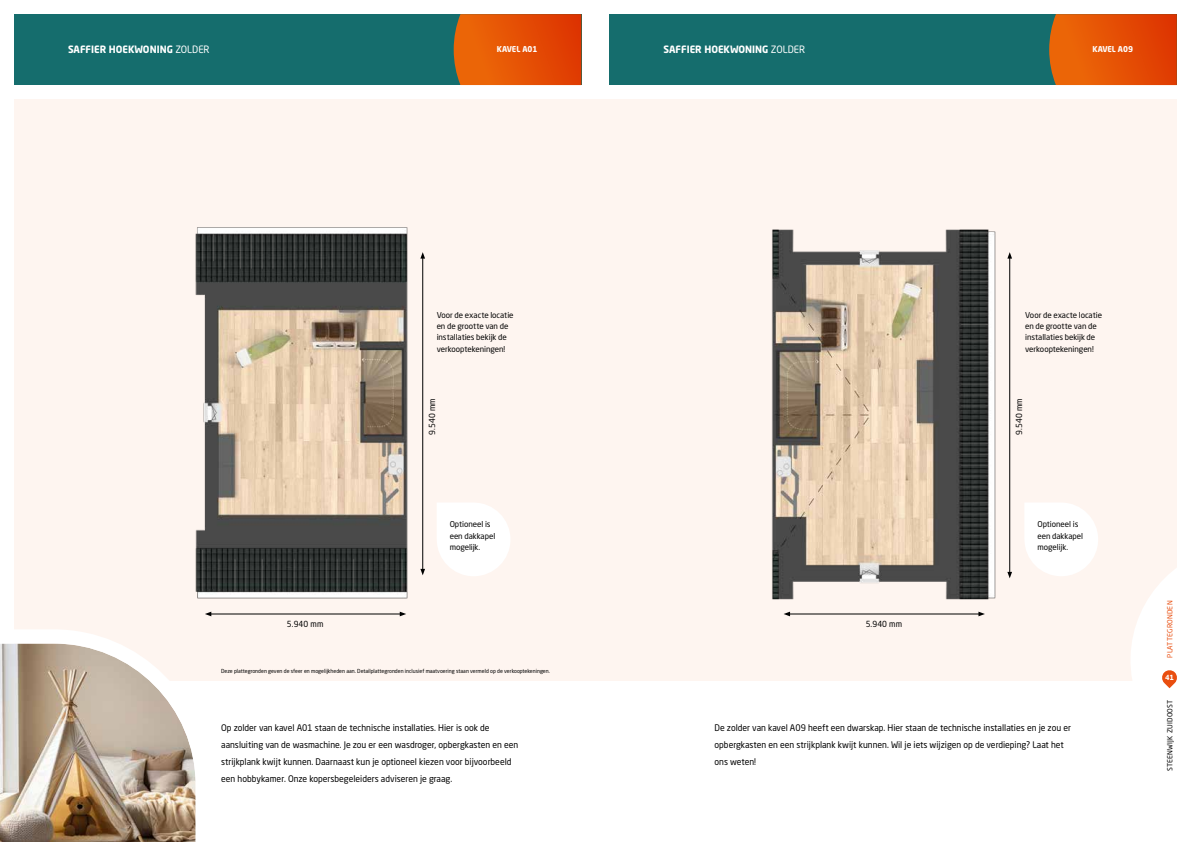
<style>
.page{position:relative;width:1191px;height:842px;background:#fff}
.page>*{position:absolute;margin:0;border:0;box-sizing:border-box;transform-origin:0 0}
.t1{font:700 10px "Neo Sans Std";color:#fff;scale:.96 1}
.t2{font:9px/17px "Neo Sans Std";color:#000;scale:.96 1}
.t3{font:8.3px "Neo Sans Std";letter-spacing:.01em;color:#000;scale:.96 1}
.t4{font:8px/11.3px "Neo Sans Std";letter-spacing:-.01em;color:#000}
.t5{font:700 8px "Neo Sans Std";color:#fff;scale:.96 1}
.t6{font:7px "Neo Sans Std";letter-spacing:.03em;color:#000}
.t7{font:7px "Neo Sans Std";letter-spacing:.03em;color:#e94e0f}
.t8{font:700 7px "Neo Sans Std";color:#fff}
.t9{font:5.5px "Neo Sans Std";color:#000;scale:.96 1}
.s1{font-weight:400}
</style>
<div class="page">
<div style="left:14px;top:14px;width:567px;height:71px;background:#156d6d"></div>
<svg style="left:454px;top:14px;width:127px;height:71px;background:#e15106"></svg>
<div style="left:14px;top:99px;width:1162px;height:581px;background:#fef5f0"></div>
<div style="left:609px;top:14px;width:567px;height:71px;background:#156d6d"></div>
<svg style="left:1049px;top:14px;width:127px;height:71px;background:#e15106"></svg>
<svg style="left:1129px;top:543px;width:48px;height:146px"></svg>
<img style="left:0;top:630px;width:217px;height:212px">
<svg style="left:459px;top:503px;width:51px;height:73px"></svg>
<img style="left:772px;top:229px;width:224px;height:371px">
<hr style="left:1009px;top:257px;width:1px;height:316px;background:#000">
<svg style="left:1007px;top:572px;width:5px;height:6px"></svg>
<svg style="left:1007px;top:252px;width:5px;height:7px"></svg>
<hr style="left:788px;top:614px;width:192px;height:1px;background:#000">
<svg style="left:978px;top:612px;width:7px;height:4px"></svg>
<svg style="left:784px;top:612px;width:6px;height:4px"></svg>
<svg style="left:1025px;top:503px;width:73px;height:73px"></svg>
<img style="left:195px;top:227px;width:264px;height:390px">
<p class="t1" style="left:68px;top:43px;width:149px">SAFFIER HOEKWONING <span class="s1">ZOLDER</span></p>
<p class="t5" style="left:497px;top:44px;width:44px">KAVEL A01</p>
<p class="t1" style="left:663px;top:43px;width:149px">SAFFIER HOEKWONING <span class="s1">ZOLDER</span></p>
<p class="t5" style="left:1092px;top:44px;width:44px">KAVEL A09</p>
<p class="t4" style="left:437px;top:309px;width:78px">Voor de exacte locatie en de grootte van de installaties bekijk de verkooptekeningen!</p>
<p class="t4" style="left:1025px;top:309px;width:78px">Voor de exacte locatie en de grootte van de installaties bekijk de verkooptekeningen!</p>
<p class="t3" style="left:427px;top:435px;width:39px;rotate:-90deg">9.540 mm</p>
<p class="t3" style="left:1014px;top:435px;width:39px;rotate:-90deg">9.540 mm</p>
<p class="t4" style="left:450px;top:519px;width:47px">Optioneel is een dakkapel mogelijk.</p>
<p class="t4" style="left:1037px;top:519px;width:47px">Optioneel is een dakkapel mogelijk.</p>
<p class="t3" style="left:287px;top:618px;width:39px">5.940 mm</p>
<p class="t3" style="left:865px;top:618px;width:39px">5.940 mm</p>
<p class="t9" style="left:221px;top:667px;width:344px">Deze plattegronden geven de sfeer en mogelijkheden aan. Detailplattegronden inclusief maatvoering staan vermeld op de verkooptekeningen.</p>
<p class="t2" style="left:221px;top:719px;width:311px">Op zolder van kavel A01 staan de technische installaties. Hier is ook de aansluiting van de wasmachine. Je zou er een wasdroger, opbergkasten en een strijkplank kwijt kunnen. Daarnaast kun je optioneel kiezen voor bijvoorbeeld een hobbykamer. Onze kopersbegeleiders adviseren je graag.</p>
<p class="t2" style="left:714px;top:719px;width:373px">De zolder van kavel A09 heeft een dwarskap. Hier staan de technische installaties en je zou er opbergkasten en een strijkplank kwijt kunnen. Wil je iets wijzigen op de verdieping? Laat het ons weten!</p>
<p class="t7" style="left:1165px;top:658px;width:59px;rotate:-90deg">PLATTEGRONDEN</p>
<p class="t8" style="left:1165px;top:673px;width:11px">41</p>
<p class="t6" style="left:1165px;top:771px;width:73px;rotate:-90deg">STEENWIJK ZUIDOOST</p>
</div>
